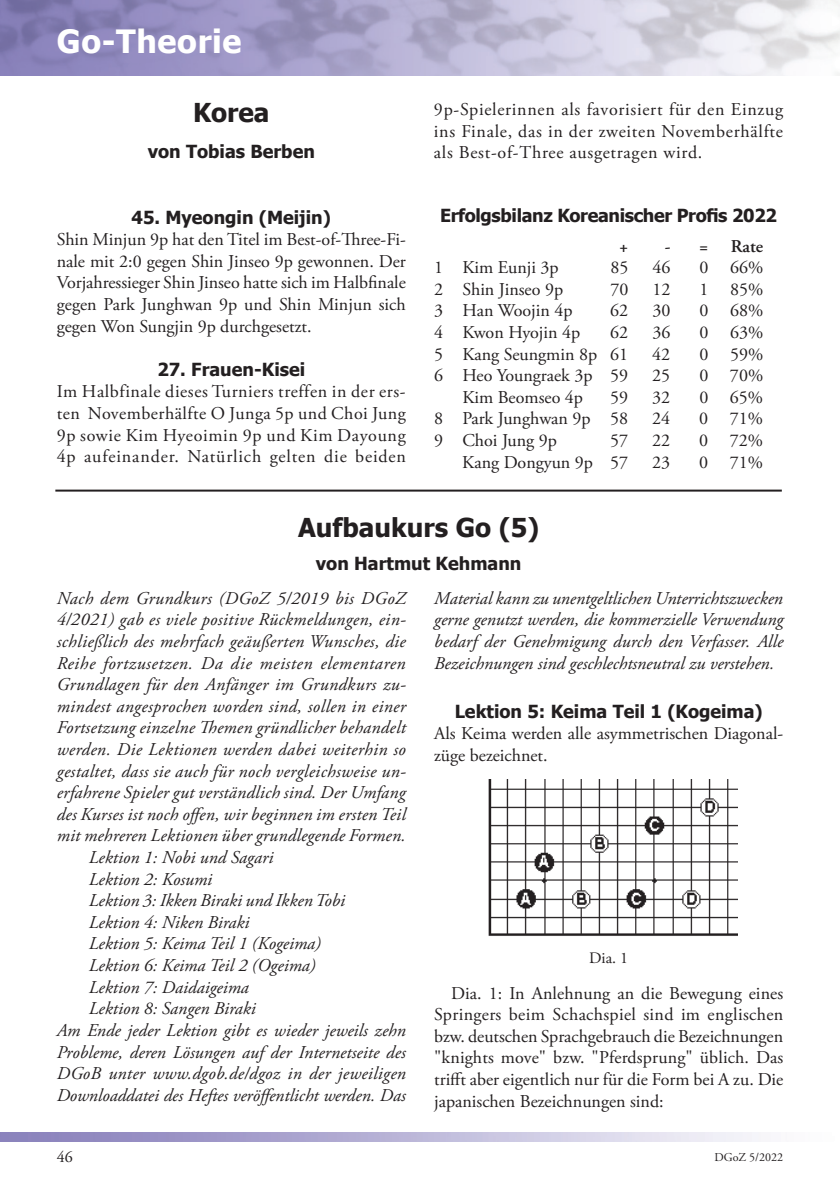
<style>
.page{position:relative;width:840px;height:1191px;background:#fff}
.page>*{position:absolute;margin:0;border:0;box-sizing:border-box;transform-origin:0 0}
.t1{font:700 32px "Tahoma";letter-spacing:.02em;color:#fff}
.t2{font:700 26px "Tahoma";color:#231f20}
.t3{font:italic 18px/21.6px "Adobe Garamond Pro";letter-spacing:.01em;color:#231f20;text-align:justify}
.t4{font:18px/21.6px "Adobe Garamond Pro";color:#231f20;text-align:justify}
.t5{font:700 18px "Tahoma";color:#231f20}
.t6{font:italic 18px "Adobe Garamond Pro";letter-spacing:.03em;color:#231f20}
.t7{font:700 18px "Tahoma";letter-spacing:-.02em;color:#231f20}
.t8{font:600 18px "Adobe Garamond Pro";color:#231f20}
.t9{font:16px "Adobe Garamond Pro";color:#231f20}
.t10{font:12px "Adobe Garamond Pro";color:#231f20}
</style>
<div class="page">
<hr style="left:55px;top:489px;width:726px;height:2px;background:#231f20">
<img style="left:488px;top:779px;width:249px;height:157px">
<h1 class="t1" style="left:57px;top:19px;width:186px">Go-Theorie</h1>
<h2 class="t2" style="left:193px;top:94px;width:78px">Korea</h2>
<p class="t5" style="left:148px;top:139px;width:169px">von Tobias Berben</p>
<p class="t5" style="left:131px;top:204px;width:201px">45. Myeongin (Meijin)</p>
<p class="t4" style="left:57px;top:229px;width:350px">Shin Minjun 9p hat den Titel im Best-of-Three-Fi&shy;nale mit 2:0 gegen Shin Jinseo 9p gewonnen. Der Vorjahressieger Shin Jinseo hatte sich im Halbfinale gegen Park Junghwan 9p und Shin Minjun sich gegen Won Sungjin 9p durchgesetzt.</p>
<p class="t5" style="left:157px;top:357px;width:149px">27. Frauen-Kisei</p>
<p class="t4" style="left:57px;top:381px;width:350px">Im Halbfinale dieses Turniers treffen in der ers&shy;ten Novemberhälfte O Junga 5p und Choi Jung 9p sowie Kim Hyeoimin 9p und Kim Dayoung 4p aufeinander. Natürlich gelten die beiden</p>
<p class="t4" style="left:433px;top:99px;width:350px">9p-Spielerinnen als favorisiert für den Einzug ins Finale, das in der zweiten Novemberhälfte als Best-of-Three ausgetragen wird.</p>
<p class="t7" style="left:440px;top:202px;width:338px">Erfolgsbilanz Koreanischer Profis 2022</p>
<p class="t8" style="left:619px;top:235px;width:11px">+</p>
<p class="t8" style="left:664px;top:235px;width:100px">- = Rate</p>
<p class="t4" style="left:434px;top:257px;width:126px">1 Kim Eunji 3p</p>
<p class="t4" style="left:610px;top:257px;width:19px">85</p>
<p class="t4" style="left:652px;top:257px;width:19px">46</p>
<p class="t4" style="left:699px;top:257px;width:65px">0 66%</p>
<p class="t4" style="left:434px;top:279px;width:130px">2 Shin Jinseo 9p</p>
<p class="t4" style="left:610px;top:279px;width:19px">70</p>
<p class="t4" style="left:652px;top:279px;width:19px">12</p>
<p class="t4" style="left:699px;top:279px;width:65px">1 85%</p>
<p class="t4" style="left:434px;top:300px;width:140px">3 Han Woojin 4p</p>
<p class="t4" style="left:610px;top:300px;width:19px">62</p>
<p class="t4" style="left:652px;top:300px;width:19px">30</p>
<p class="t4" style="left:699px;top:300px;width:65px">0 68%</p>
<p class="t4" style="left:434px;top:322px;width:148px">4 Kwon Hyojin 4p</p>
<p class="t4" style="left:610px;top:322px;width:19px">62</p>
<p class="t4" style="left:652px;top:322px;width:19px">36</p>
<p class="t4" style="left:699px;top:322px;width:65px">0 63%</p>
<p class="t4" style="left:434px;top:344px;width:196px">5 Kang Seungmin 8p 61</p>
<p class="t4" style="left:652px;top:344px;width:19px">42</p>
<p class="t4" style="left:699px;top:344px;width:65px">0 59%</p>
<p class="t4" style="left:434px;top:365px;width:196px">6 Heo Youngraek 3p 59</p>
<p class="t4" style="left:652px;top:365px;width:19px">25</p>
<p class="t4" style="left:699px;top:365px;width:65px">0 70%</p>
<p class="t4" style="left:462px;top:387px;width:122px">Kim Beomseo 4p</p>
<p class="t4" style="left:610px;top:387px;width:19px">59</p>
<p class="t4" style="left:652px;top:387px;width:19px">32</p>
<p class="t4" style="left:699px;top:387px;width:65px">0 65%</p>
<p class="t4" style="left:434px;top:408px;width:196px">8 Park Junghwan 9p 58</p>
<p class="t4" style="left:652px;top:408px;width:19px">24</p>
<p class="t4" style="left:699px;top:408px;width:65px">0 71%</p>
<p class="t4" style="left:434px;top:430px;width:124px">9 Choi Jung 9p</p>
<p class="t4" style="left:610px;top:430px;width:19px">57</p>
<p class="t4" style="left:652px;top:430px;width:19px">22</p>
<p class="t4" style="left:699px;top:430px;width:65px">0 72%</p>
<p class="t4" style="left:462px;top:452px;width:167px">Kang Dongyun 9p 57</p>
<p class="t4" style="left:652px;top:452px;width:19px">23</p>
<p class="t4" style="left:698px;top:452px;width:65px">0 71%</p>
<h2 class="t2" style="left:298px;top:509px;width:242px">Aufbaukurs Go (5)</h2>
<p class="t5" style="left:315px;top:550px;width:207px">von Hartmut Kehmann</p>
<p class="t3" style="left:434px;top:588px;width:350px">Material kann zu unentgeltlichen Unterrichtszwecken gerne genutzt werden, die kommerzielle Verwendung bedarf der Genehmigung durch den Verfasser. Alle Bezeichnungen sind geschlechtsneutral zu verstehen.</p>
<p class="t3" style="left:57px;top:588px;width:350px">Nach dem Grundkurs (DGoZ 5/2019 bis DGoZ</p>
<p class="t3" style="left:57px;top:609px;width:350px">4/2021) gab es viele positive Rückmeldungen, ein-</p>
<p class="t3" style="left:57px;top:631px;width:350px">schließlich des mehrfach geäußerten Wunsches, die</p>
<p class="t6" style="left:57px;top:652px;width:350px">Reihe fortzusetzen. Da die meisten elementaren</p>
<p class="t3" style="left:57px;top:674px;width:350px">Grundlagen für den Anfänger im Grundkurs zu-</p>
<p class="t3" style="left:57px;top:696px;width:350px">mindest angesprochen worden sind, sollen in einer</p>
<p class="t3" style="left:57px;top:717px;width:350px">Fortsetzung einzelne Themen gründlicher behandelt</p>
<p class="t3" style="left:57px;top:739px;width:350px">werden. Die Lektionen werden dabei weiterhin so</p>
<p class="t3" style="left:57px;top:760px;width:350px">gestaltet, dass sie auch für noch vergleichsweise un-</p>
<p class="t3" style="left:57px;top:782px;width:350px">erfahrene Spieler gut verständlich sind. Der Umfang</p>
<p class="t3" style="left:57px;top:804px;width:350px">des Kurses ist noch offen, wir beginnen im ersten Teil</p>
<p class="t3" style="left:57px;top:825px;width:350px">mit mehreren Lektionen über grundlegende Formen.</p>
<p class="t3" style="left:89px;top:847px;width:186px">Lektion 1: Nobi und Sagari</p>
<p class="t3" style="left:89px;top:868px;width:125px">Lektion 2: Kosumi</p>
<p class="t3" style="left:89px;top:890px;width:258px">Lektion 3: Ikken Biraki und Ikken Tobi</p>
<p class="t3" style="left:89px;top:912px;width:162px">Lektion 4: Niken Biraki</p>
<p class="t3" style="left:89px;top:933px;width:234px">Lektion 5: Keima Teil 1 (Kogeima)</p>
<p class="t3" style="left:89px;top:955px;width:228px">Lektion 6: Keima Teil 2 (Ogeima)</p>
<p class="t3" style="left:89px;top:976px;width:162px">Lektion 7: Daidaigeima</p>
<p class="t3" style="left:89px;top:998px;width:168px">Lektion 8: Sangen Biraki</p>
<p class="t3" style="left:57px;top:1020px;width:350px">Am Ende jeder Lektion gibt es wieder jeweils zehn</p>
<p class="t3" style="left:57px;top:1041px;width:350px">Probleme, deren Lösungen auf der Internetseite des</p>
<p class="t3" style="left:57px;top:1063px;width:350px">DGoB unter www.dgob.de/dgoz in der jeweiligen</p>
<p class="t3" style="left:57px;top:1084px;width:350px">Downloaddatei des Heftes veröffentlicht werden. Das</p>
<p class="t5" style="left:454px;top:698px;width:309px">Lektion 5: Keima Teil 1 (Kogeima)</p>
<p class="t4" style="left:434px;top:723px;width:350px">Als Keima werden alle asymmetrischen Diagonal&shy;züge bezeichnet.</p>
<p class="t9" style="left:589px;top:948px;width:40px">Dia. 1</p>
<p class="t4" style="left:434px;top:982px;width:350px;text-indent:17px">Dia. 1: In Anlehnung an die Bewegung eines Springers beim Schachspiel sind im englischen bzw. deutschen Sprachgebrauch die Bezeichnungen "knights move" bzw. "Pferdsprung" üblich. Das trifft aber eigentlich nur für die Form bei A zu. Die japanischen Bezeichnungen sind:</p>
<p class="t9" style="left:57px;top:1146px;width:17px">46</p>
<p class="t10" style="left:714px;top:1150px;width:70px">DGoZ 5/2022</p>
</div>
